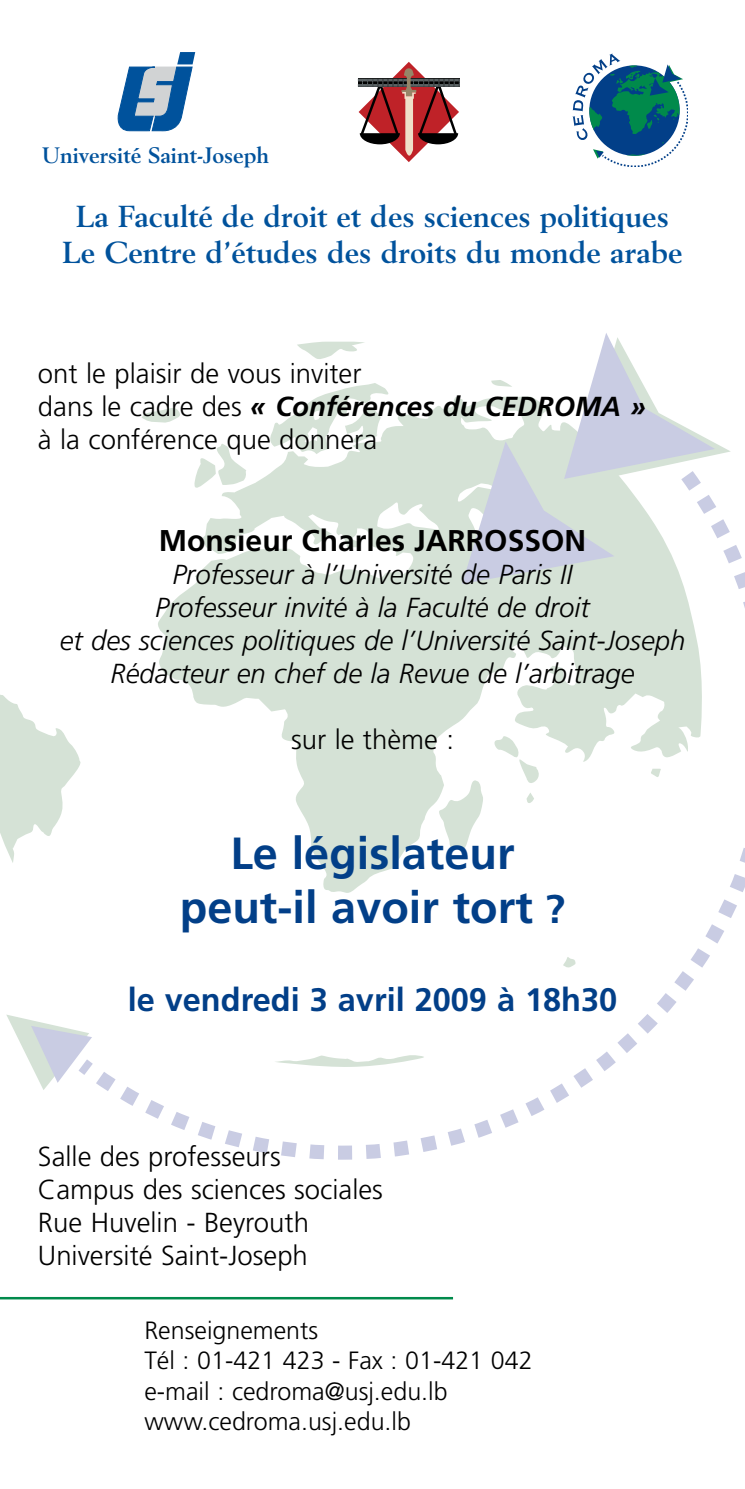
<style>
.page{position:relative;width:745px;height:1489px;background:#fff}
.page>*{position:absolute;margin:0;border:0;box-sizing:border-box;transform-origin:0 0}
.t1{font:700 45px/54px "Frutiger";color:#023f88;text-align:center}
.t2{font:700 32.5px "Frutiger";color:#023f88}
.t3{font:700 30px/36px "Berling";color:#00529c;text-align:center}
.t4{font:700 30px "Frutiger";color:#000}
.t5{font:300 27.5px/33px "Frutiger";color:#000}
.t6{font:italic 300 27.5px/33px "Frutiger";color:#000;text-align:center}
.t7{font:300 25px/30px "Frutiger";color:#000}
.t8{font:700 22px "Berling";color:#00529c}
.s1{font-weight:700;font-style:italic}
.s2{font-size:40px}
</style>
<div class="page">
<svg style="left:92px;top:545px;width:652px;height:614px"></svg>
<svg style="left:0;top:695px;width:81px;height:168px"></svg>
<svg style="left:274px;top:1054px;width:153px;height:13px"></svg>
<svg style="left:562px;top:954px;width:13px;height:14px"></svg>
<svg style="left:156px;top:397px;width:549px;height:499px;fill:#d5e2d6"></svg>
<svg style="left:490px;top:734px;width:49px;height:51px"></svg>
<svg style="left:526px;top:792px;width:7px;height:11px"></svg>
<svg style="left:437px;top:777px;width:45px;height:74px"></svg>
<svg style="left:142px;top:405px;width:40px;height:19px"></svg>
<svg style="left:297px;top:341px;width:67px;height:18px"></svg>
<svg style="left:192px;top:442px;width:57px;height:52px"></svg>
<svg style="left:267px;top:383px;width:126px;height:72px"></svg>
<svg style="left:461px;top:333px;width:269px;height:251px"></svg>
<svg style="left:6px;top:1015px;width:86px;height:75px"></svg>
<svg style="left:118px;top:52px;width:77px;height:79px"></svg>
<svg style="left:572px;top:54px;width:115px;height:112px"></svg>
<hr style="left:0;top:1296px;width:452px;height:3px;background:#008a4b">
<svg style="left:358px;top:62px;width:101px;height:100px"></svg>
<p class="t8" style="left:42px;top:142px;width:228px">Université Saint-Joseph</p>
<p class="t3" style="left:62px;top:199px;width:621px">La Faculté de droit et des sciences politiques<br>Le Centre d’études des droits du monde arabe</p>
<p class="t5" style="left:38px;top:357px;width:609px">ont le plaisir de vous inviter<br>dans le cadre des <span class="s1">« Conférences du CEDROMA » </span>à la conférence que donnera</p>
<p class="t4" style="left:159px;top:523px;width:428px">Monsieur Charles JARROSSON</p>
<p class="t6" style="left:60px;top:558px;width:626px">Professeur à l’Université de Paris II<br>Professeur invité à la Faculté de droit<br>et des sciences politiques de l’Université Saint-Joseph Rédacteur en chef de la Revue de l’arbitrage</p>
<p class="t5" style="left:291px;top:723px;width:164px">sur le thème :</p>
<h1 class="t1" style="left:180px;top:827px;width:386px">Le législateur peut-il avoir tort <span class="s2">?</span></h1>
<p class="t2" style="left:128px;top:980px;width:491px">le vendredi 3 avril 2009 à 18h30</p>
<p class="t5" style="left:38px;top:1140px;width:346px">Salle des professeurs<br>Campus des sciences sociales<br>Rue Huvelin - Beyrouth<br>Université Saint-Joseph</p>
<p class="t7" style="left:144px;top:1315px;width:389px">Renseignements<br>Tél : 01-421 423 - Fax : 01-421 042 e-mail : cedroma@usj.edu.lb www.cedroma.usj.edu.lb</p>
</div>
